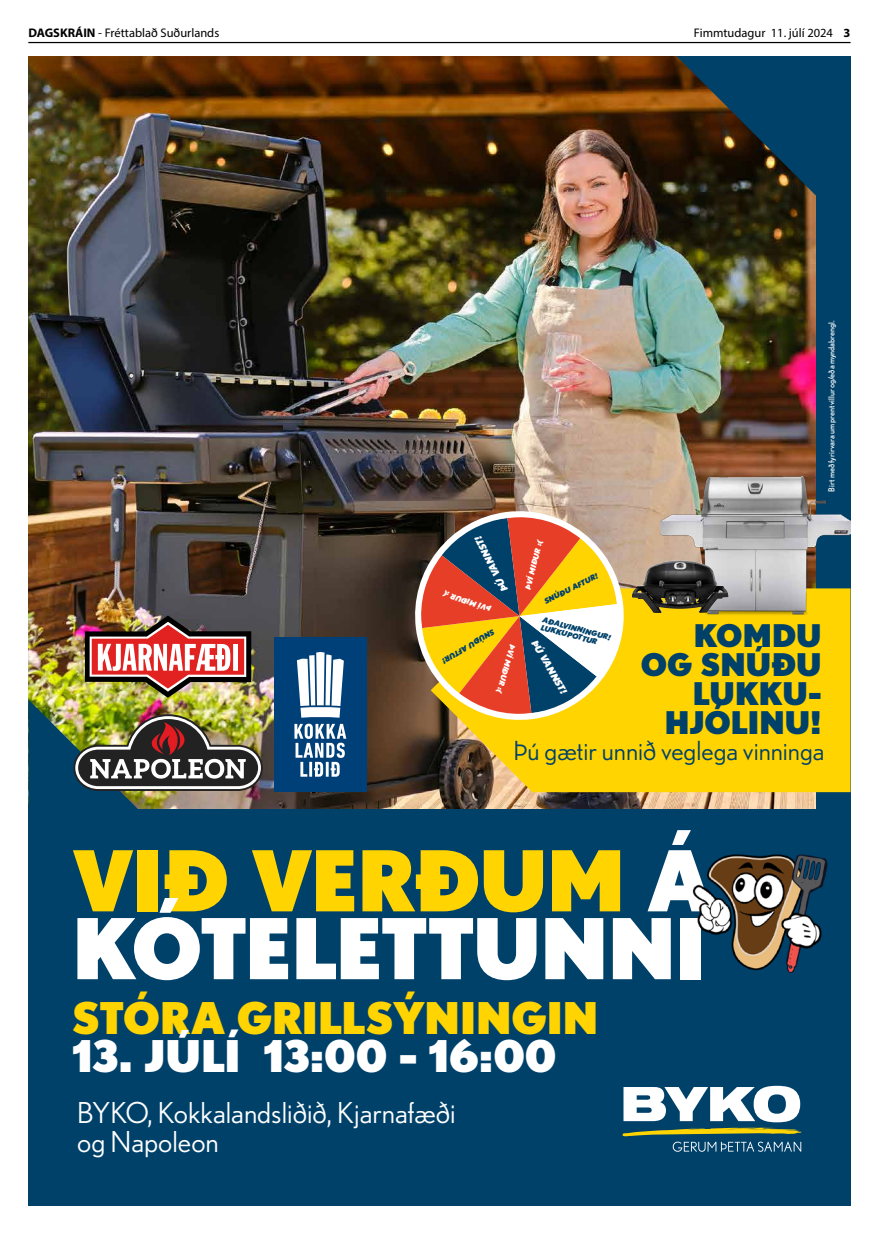
<style>
.page{position:relative;width:886px;height:1241px;background:#fff}
.page>*{position:absolute;margin:0;border:0;box-sizing:border-box;transform-origin:0 0}
.t1{font:900 83.75px/67.8px "Nobel";letter-spacing:-.01em;color:#fff}
.t2{font:900 43.75px "Nobel";color:#ffd400}
.t3{font:900 43.75px "Nobel";letter-spacing:-.005em;color:#fff}
.t4{font:900 31.25px/28.8px "Nobel";color:#00416a;text-align:right}
.t5{font:28.75px/28.8px "Nobel";color:#fff}
.t6{font:26.25px "Nobel";color:#00416a}
.t7{font:12.5px "Myriad Pro";color:#000}
.t8{font:italic 900 9.5px "Nobel";color:#fff}
.t9{font:8.38px "Nobel";color:#fff}
.t10{font:italic 900 7.5px "Nobel";color:#00416a}
.t11{font:italic 900 7.5px "Nobel";color:#fff}
.s1{font-weight:700}
.s2{color:#ffd400}
</style>
<div class="page">
<hr style="left:28px;top:42px;width:822px;height:1px;background:#000">
<div style="left:28px;top:57px;width:822px;height:1148px;background:#00416a"></div>
<svg style="left:622px;top:1085px;width:180px;height:66px"></svg>
<img style="left:28px;top:57px;width:787px;height:751px">
<img style="left:28px;top:699px;width:163px;height:110px">
<img style="left:73px;top:714px;width:190px;height:76px">
<svg style="left:431px;top:588px;width:419px;height:204px;background:#f2c906"></svg>
<svg style="left:409px;top:505px;width:221px;height:221px;background:#b19649"></svg>
<svg style="left:420px;top:516px;width:198px;height:198px"></svg>
<div style="left:274px;top:637px;width:92px;height:154px;background:#004079"></div>
<svg style="left:294px;top:723px;width:52px;height:53px"></svg>
<svg style="left:297px;top:652px;width:47px;height:65px"></svg>
<img style="left:85px;top:615px;width:166px;height:82px">
<img style="left:693px;top:854px;width:135px;height:119px">
<img style="left:661px;top:476px;width:189px;height:139px">
<img style="left:632px;top:560px;width:96px;height:53px">
<svg style="left:673px;top:57px;width:178px;height:173px"></svg>
<p class="t7" style="left:28px;top:25px;width:192px"><span class="s1">DAGSKRÁIN</span> - Fréttablað Suðurlands</p>
<p class="t7" style="left:694px;top:25px;width:158px">Fimmtudagur 11. júlí 2024 <span class="s1">3</span></p>
<p class="t8" style="left:500px;top:593px;width:62px;rotate:-117deg">ÞÚ VANNST!</p>
<p class="t11" style="left:523px;top:588px;width:52px;rotate:-76deg">ÞVÍ MIÐUR :(</p>
<p class="t10" style="left:544px;top:615px;width:72px;rotate:15deg">AÐALVINNINGUR!</p>
<p class="t10" style="left:543px;top:598px;width:61px;rotate:-27deg">SNÚÐU AFTUR!</p>
<p class="t11" style="left:490px;top:613px;width:52px;rotate:-162deg">ÞVÍ MIÐUR :(</p>
<p class="t10" style="left:496px;top:635px;width:61px;rotate:149deg">SNÚÐU AFTUR!</p>
<p class="t10" style="left:542px;top:622px;width:60px;rotate:15deg">LUKKUPOTTUR</p>
<p class="t8" style="left:539px;top:637px;width:62px;rotate:60deg">ÞÚ VANNST!</p>
<p class="t11" style="left:517px;top:646px;width:52px;rotate:106deg">ÞVÍ MIÐUR :(</p>
<p class="t9" style="left:826px;top:491px;width:173px;rotate:-90deg">Birt með fyrirvara um prentvillur og/eða myndabrengl.</p>
<h3 class="t4" style="left:641px;top:621px;width:182px">KOMDU<br>OG SNÚÐU<br>LUKKU-<br>HJÓLINU!</h3>
<h3 class="t6" style="left:513px;top:734px;width:312px">Þú gætir unnið veglega vinninga</h3>
<h1 class="t1" style="left:72px;top:846px;width:641px"><span class="s2">VIÐ VERÐUM</span> Á<br>KÓTELETTUNNI</h1>
<h2 class="t2" style="left:72px;top:991px;width:527px">STÓRA GRILLSÝNINGIN</h2>
<h2 class="t3" style="left:72px;top:1028px;width:486px">13. JÚLÍ 13:00 - 16:00</h2>
<h3 class="t5" style="left:77px;top:1098px;width:380px">BYKO, Kokkalandsliðið, Kjarnafæði og Napoleon</h3>
</div>
